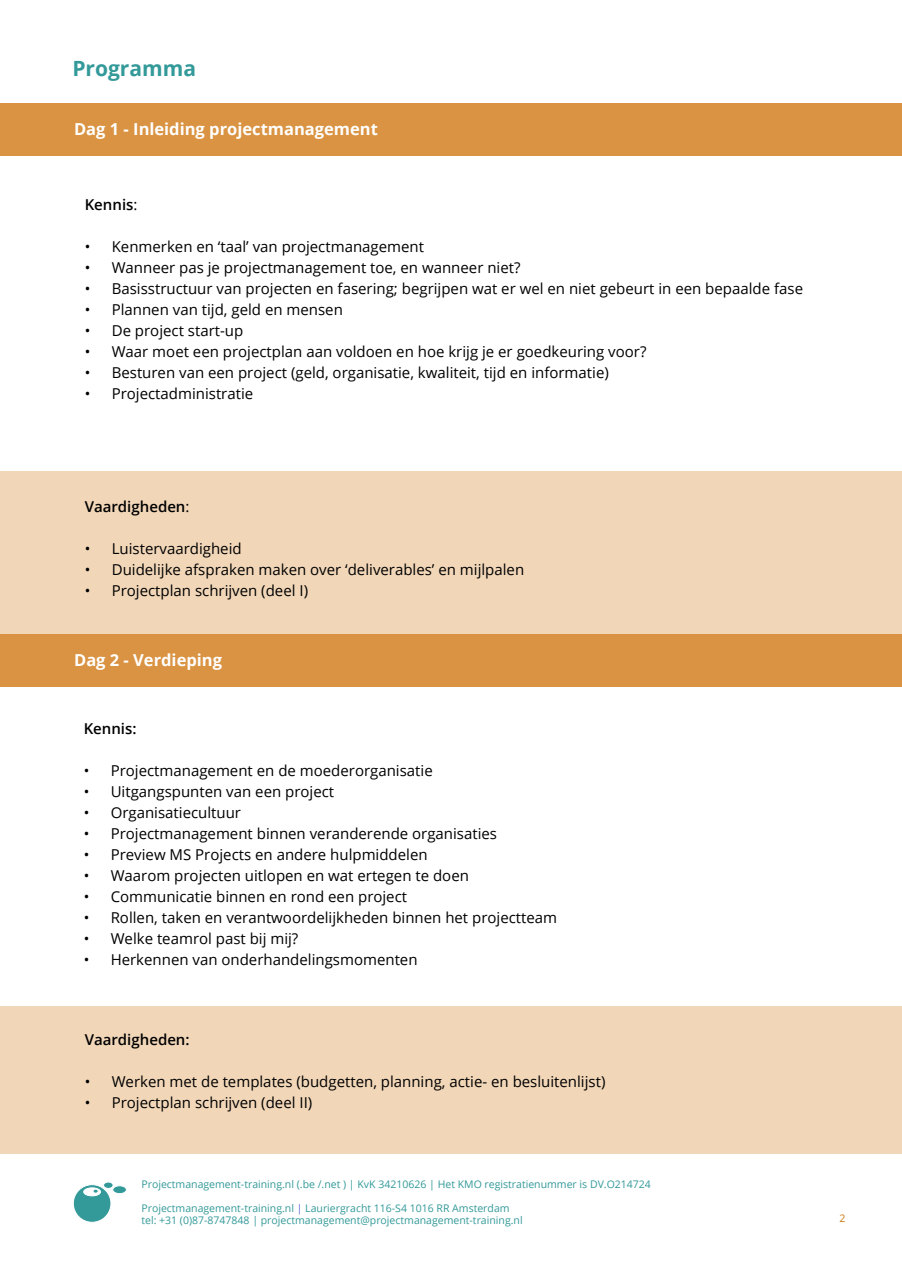
<style>
.page{position:relative;width:902px;height:1272px;background:#fff}
.page>*{position:absolute;margin:0;border:0;box-sizing:border-box;transform-origin:0 0}
.tekstkop_groen_14_px{font:700 21px "Open Sans";color:#399}
.t1{font:700 16.5px "Open Sans";color:#fff}
.t2{font:15px "Open Sans";color:#000}
.t3{font:600 15px "Open Sans";color:#000}
.t4{font:10.5px/12px "Open Sans";color:#399}
.t5{font:10.5px "Open Sans";color:#d07813}
.s1{font-weight:400}
.s2{color:#4f5cd6}
</style>
<div class="page">
<div style="left:0;top:103px;width:902px;height:53px;background:#da9342"></div>
<div style="left:0;top:634px;width:902px;height:52px;background:#da9342"></div>
<div style="left:0;top:471px;width:902px;height:163px;background:#f1d6b8"></div>
<div style="left:0;top:1006px;width:902px;height:148px;background:#f1d6b8"></div>
<div style="left:113px;top:1186px;width:13px;height:8px;background:#399;border-radius:50%"></div>
<div style="left:113px;top:1185px;width:14px;height:9px;border:1px solid #fff;border-radius:50%"></div>
<div style="left:103px;top:1182px;width:10px;height:6px;border:1px solid #fff;border-radius:50%"></div>
<svg style="left:73px;top:1183px;width:40px;height:40px"></svg>
<p class="tekstkop_groen_14_px" style="left:72px;top:53px;width:125px">Programma</p>
<p class="t1" style="left:74px;top:117px;width:305px">Dag 1 - Inleiding projectmanagement</p>
<p class="t3" style="left:85px;top:194px;width:54px">Kennis<span class="s1">:</span></p>
<p class="t2" style="left:85px;top:236px;width:341px">• Kenmerken en ‘taal’ van projectmanagement</p>
<p class="t2" style="left:85px;top:257px;width:437px">• Wanneer pas je projectmanagement toe, en wanneer niet?</p>
<p class="t2" style="left:85px;top:278px;width:720px">• Basisstructuur van projecten en fasering; begrijpen wat er wel en niet gebeurt in een bepaalde fase</p>
<p class="t2" style="left:85px;top:299px;width:260px">• Plannen van tijd, geld en mensen</p>
<p class="t2" style="left:85px;top:320px;width:160px">• De project start-up</p>
<p class="t2" style="left:85px;top:341px;width:563px">• Waar moet een projectplan aan voldoen en hoe krijg je er goedkeuring voor?</p>
<p class="t2" style="left:85px;top:362px;width:526px">• Besturen van een project (geld, organisatie, kwaliteit, tijd en informatie)</p>
<p class="t2" style="left:85px;top:383px;width:170px">• Projectadministratie</p>
<p class="t3" style="left:85px;top:496px;width:106px">Vaardigheden<span class="s1">:</span></p>
<p class="t2" style="left:85px;top:538px;width:158px">• Luistervaardigheid</p>
<p class="t2" style="left:85px;top:559px;width:441px">• Duidelijke afspraken maken over ‘deliverables’ en mijlpalen</p>
<p class="t2" style="left:85px;top:580px;width:225px">• Projectplan schrijven (deel I)</p>
<p class="t1" style="left:74px;top:648px;width:149px">Dag 2 - Verdieping</p>
<p class="t3" style="left:84px;top:718px;width:54px">Kennis:</p>
<p class="t2" style="left:84px;top:760px;width:351px">• Projectmanagement en de moederorganisatie</p>
<p class="t2" style="left:84px;top:781px;width:252px">• Uitgangspunten van een project</p>
<p class="t2" style="left:84px;top:802px;width:159px">• Organisatiecultuur</p>
<p class="t2" style="left:84px;top:823px;width:415px">• Projectmanagement binnen veranderende organisaties</p>
<p class="t2" style="left:84px;top:844px;width:345px">• Preview MS Projects en andere hulpmiddelen</p>
<p class="t2" style="left:84px;top:865px;width:387px">• Waarom projecten uitlopen en wat ertegen te doen</p>
<p class="t2" style="left:84px;top:886px;width:325px">• Communicatie binnen en rond een project</p>
<p class="t2" style="left:84px;top:907px;width:475px">• Rollen, taken en verantwoordelijkheden binnen het projectteam</p>
<p class="t2" style="left:84px;top:928px;width:216px">• Welke teamrol past bij mij?</p>
<p class="t2" style="left:84px;top:949px;width:335px">• Herkennen van onderhandelingsmomenten</p>
<p class="t3" style="left:85px;top:1029px;width:106px">Vaardigheden:</p>
<p class="t2" style="left:85px;top:1071px;width:522px">• Werken met de templates (budgetten, planning, actie- en besluitenlijst)</p>
<p class="t2" style="left:85px;top:1092px;width:229px">• Projectplan schrijven (deel II)</p>
<p class="t4" style="left:141px;top:1178px;width:511px">Projectmanagement-training.nl (.be /.net ) | KvK 34210626 | Het KMO registratienummer is DV.O214724</p>
<p class="t4" style="left:141px;top:1202px;width:383px">Projectmanagement-training.nl <span class="s2">|</span> Lauriergracht 116-S4 1016 RR Amsterdam tel: +31 (0)87-8747848 | projectmanagement@projectmanagement-training.nl</p>
<p class="t5" style="left:839px;top:1210px;width:8px">2</p>
</div>
